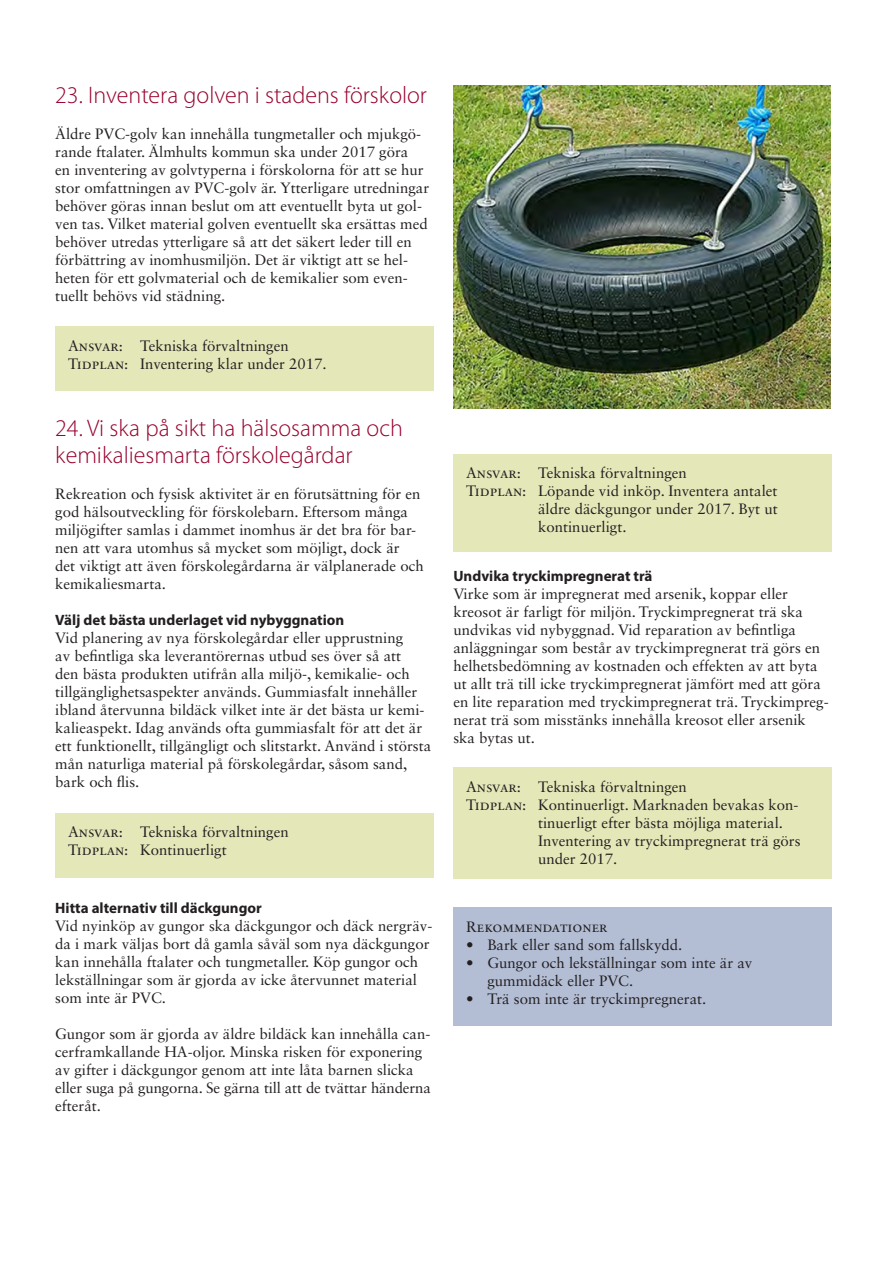
<style>
.page{position:relative;width:893px;height:1263px;background:#fff}
.page>*{position:absolute;margin:0;border:0;box-sizing:border-box;transform-origin:0 0}
.t1{font:300 24px/27px "Myriad Pro";color:#98012d}
.t2{font:15px/18px "Sabon LT Std";color:#231f20}
.t3{font:700 15px "Myriad Pro";color:#231f20}
</style>
<div class="page">
<div style="left:55px;top:326px;width:379px;height:65px;background:#e4e8b9"></div>
<div style="left:55px;top:813px;width:379px;height:65px;background:#e4e8b9"></div>
<div style="left:453px;top:454px;width:379px;height:98px;background:#e4e8b9"></div>
<div style="left:453px;top:768px;width:379px;height:111px;background:#e4e8b9"></div>
<div style="left:453px;top:908px;width:379px;height:118px;background:#b3bdd4"></div>
<img style="left:453px;top:85px;width:377px;height:323px">
<p class="t1" style="left:55px;top:81px;width:373px">23. Inventera golven i stadens förskolor</p>
<p class="t2" style="left:55px;top:125px;width:375px">Äldre PVC-golv kan innehålla tungmetaller och mjukgö&shy;rande ftalater. Älmhults kommun ska under 2017 göra<br>en inventering av golvtyperna i förskolorna för att se hur stor omfattningen av PVC-golv är. Ytterligare utredningar behöver göras innan beslut om att eventuellt byta ut gol&shy;ven tas. Vilket material golven eventuellt ska ersättas med behöver utredas ytterligare så att det säkert leder till en förbättring av inomhusmiljön. Det är viktigt att se hel&shy;heten för ett golvmaterial och de kemikalier som even&shy;tuellt behövs vid städning.</p>
<p class="t2" style="left:68px;top:336px;width:260px">Ansvar: Tekniska förvaltningen<br>Tidplan: Inventering klar under 2017.</p>
<p class="t1" style="left:55px;top:414px;width:349px">24. Vi ska på sikt ha hälsosamma och kemikaliesmarta förskolegårdar</p>
<p class="t2" style="left:55px;top:485px;width:370px">Rekreation och fysisk aktivitet är en förutsättning för en god hälsoutveckling för förskolebarn. Eftersom många miljögifter samlas i dammet inomhus är det bra för bar&shy;nen att vara utomhus så mycket som möjligt, dock är<br>det viktigt att även förskolegårdarna är välplanerade och kemikaliesmarta.</p>
<p class="t3" style="left:55px;top:610px;width:290px">Välj det bästa underlaget vid nybyggnation</p>
<p class="t2" style="left:55px;top:629px;width:377px">Vid planering av nya förskolegårdar eller upprustning<br>av befintliga ska leverantörernas utbud ses över så att<br>den bästa produkten utifrån alla miljö-, kemikalie- och tillgänglighetsaspekter används. Gummiasfalt innehåller ibland återvunna bildäck vilket inte är det bästa ur kemi&shy;kalieaspekt. Idag används ofta gummiasfalt för att det är ett funktionellt, tillgängligt och slitstarkt. Använd i största mån naturliga material på förskolegårdar, såsom sand, bark och flis.</p>
<p class="t2" style="left:68px;top:823px;width:222px">Ansvar: Tekniska förvaltningen<br>Tidplan: Kontinuerligt</p>
<p class="t3" style="left:55px;top:898px;width:208px">Hitta alternativ till däckgungor</p>
<p class="t2" style="left:55px;top:917px;width:379px">Vid nyinköp av gungor ska däckgungor och däck nergräv&shy;da i mark väljas bort då gamla såväl som nya däckgungor kan innehålla ftalater och tungmetaller. Köp gungor och lekställningar som är gjorda av icke återvunnet material som inte är PVC.</p>
<p class="t2" style="left:55px;top:1025px;width:377px">Gungor som är gjorda av äldre bildäck kan innehålla can&shy;cerframkallande HA-oljor. Minska risken för exponering av gifter i däckgungor genom att inte låta barnen slicka eller suga på gungorna. Se gärna till att de tvättar händerna efteråt.</p>
<p class="t2" style="left:466px;top:464px;width:222px">Ansvar: Tekniska förvaltningen</p>
<p class="t2" style="left:466px;top:482px;width:313px">Tidplan: Löpande vid inköp. Inventera antalet</p>
<p class="t2" style="left:538px;top:500px;width:241px">äldre däckgungor under 2017. Byt ut</p>
<p class="t2" style="left:538px;top:518px;width:90px">kontinuerligt.</p>
<p class="t3" style="left:453px;top:566px;width:201px">Undvika tryckimpregnerat trä</p>
<p class="t2" style="left:453px;top:585px;width:377px">Virke som är impregnerat med arsenik, koppar eller kreosot är farligt för miljön. Tryckimpregnerat trä ska undvikas vid nybyggnad. Vid reparation av befintliga anläggningar som består av tryckimpregnerat trä görs en helhetsbedömning av kostnaden och effekten av att byta ut allt trä till icke tryckimpregnerat jämfört med att göra en lite reparation med tryckimpregnerat trä. Tryckimpreg&shy;nerat trä som misstänks innehålla kreosot eller arsenik ska bytas ut.</p>
<p class="t2" style="left:466px;top:777px;width:222px">Ansvar: Tekniska förvaltningen</p>
<p class="t2" style="left:466px;top:795px;width:334px">Tidplan: Kontinuerligt. Marknaden bevakas kon-</p>
<p class="t2" style="left:538px;top:813px;width:246px">tinuerligt efter bästa möjliga material.</p>
<p class="t2" style="left:538px;top:831px;width:264px">Inventering av tryckimpregnerat trä görs</p>
<p class="t2" style="left:538px;top:849px;width:81px">under 2017.</p>
<p class="t2" style="left:466px;top:918px;width:143px">Rekommendationer</p>
<p class="t2" style="left:466px;top:936px;width:218px">• Bark eller sand som fallskydd.</p>
<p class="t2" style="left:487px;top:954px;width:267px;text-indent:-21px">• Gungor och lekställningar som inte är av gummidäck eller PVC.</p>
<p class="t2" style="left:466px;top:990px;width:242px">• Trä som inte är tryckimpregnerat.</p>
</div>
